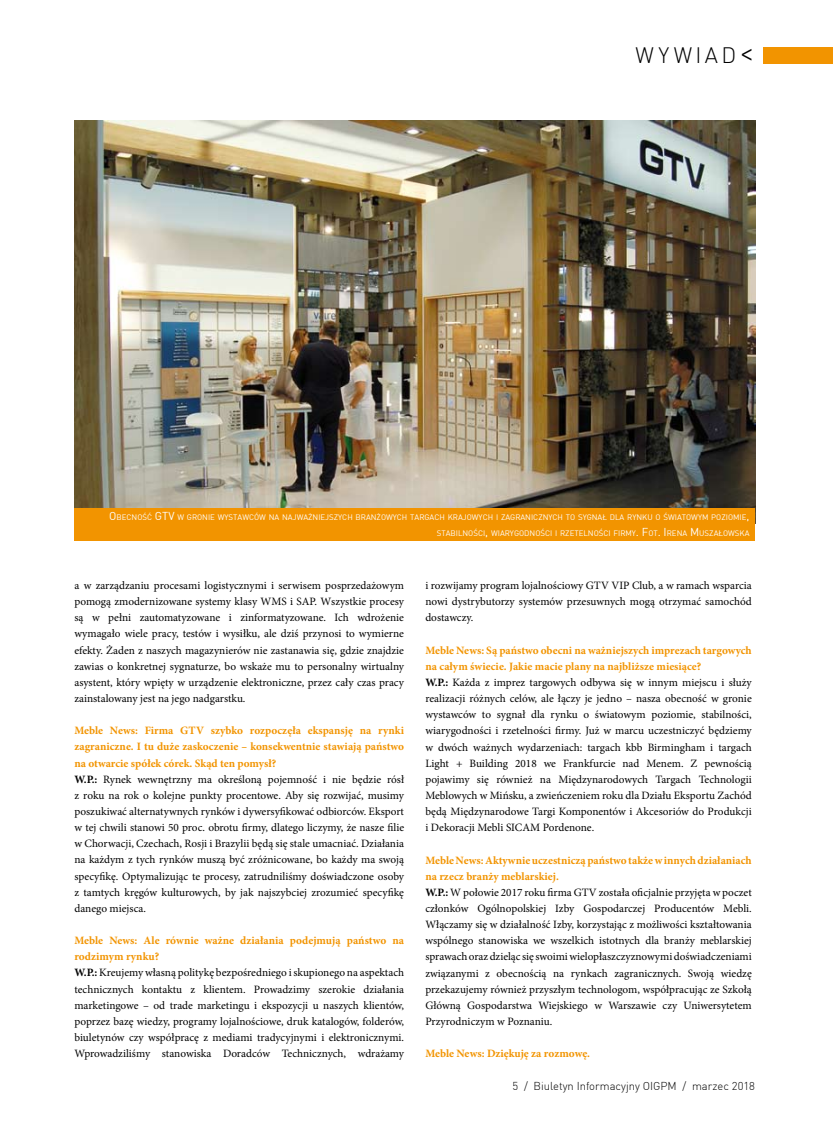
<style>
.page{position:relative;width:833px;height:1134px;background:#fff}
.page>*{position:absolute;margin:0;border:0;box-sizing:border-box;transform-origin:0 0}
.t1{font:300 21.88px "DINCE";letter-spacing:.155em;color:#000}
.t2{font:11.25px/16.1px "Minion Pro";color:#000}
.t3{font:300 11.25px "DINCE";color:#000}
.t4{font:700 11.25px "Minion Pro";letter-spacing:-.005em;color:#f29400}
.t5{font:7.88px/16.1px "DINCE";color:#fff;text-align:right}
.s1{font-size:31.25px}
.s2{font-size:11.25px}
.s3{font-weight:700;color:#f29400}
.s4{font-weight:700}
</style>
<div class="page">
<div style="left:764px;top:47px;width:69px;height:16px;background:#f29400"></div>
<img style="left:74px;top:121px;width:681px;height:387px">
<div style="left:74px;top:508px;width:681px;height:32px;background:#f29400"></div>
<h1 class="t1" style="left:635px;top:41px;width:121px">WYWIAD<span class="s1">&lt;</span></h1>
<p class="t5" style="left:109px;top:508px;width:641px"><span class="s2">O</span> BECNOŚĆ <span class="s2">GTV</span> W GRONIE WYSTAWCÓW NA NAJWAŻNIEJSZYCH BRANŻOWYCH TARGACH KRAJOWYCH I ZAGRANICZNYCH TO SYGNAŁ DLA RYNKU O ŚWIATOWYM POZIOMIE<span class="s2">,<br></span>STABILNOŚCI<span class="s2">,</span> WIARYGODNOŚCI I RZETELNOŚCI FIRMY<span class="s2">. F</span>OT<span class="s2">. I</span> RENA <span class="s2">M</span> USZAŁOWSKA</p>
<p class="t2" style="left:74px;top:577px;width:331px;text-align:justify">a w zarządzaniu procesami logistycznymi i serwisem posprzedażowym pomogą zmodernizowane systemy klasy WMS i SAP. Wszystkie procesy są w pełni zautomatyzowane i zinformatyzowane. Ich wdrożenie wymagało wiele pracy, testów i wysiłku, ale dziś przynosi to wymierne efekty. Żaden z naszych magazynierów nie zastanawia się, gdzie znajdzie zawias o konkretnej sygnaturze, bo wskaże mu to personalny wirtualny asystent, który wpięty w urządzenie elektroniczne, przez cały czas pracy zainstalowany jest na jego nadgarstku.</p>
<p class="t2" style="left:74px;top:723px;width:331px"><span class="s3">Meble News: Firma GTV szybko rozpoczęła ekspansję na rynki zagraniczne. I tu duże zaskoczenie – konsekwentnie stawiają państwo na otwarcie spółek córek. Skąd ten pomysł?<br></span><span class="s4">W.P.:</span> Rynek wewnętrzny ma określoną pojemność i nie będzie rósł z roku na rok o kolejne punkty procentowe. Aby się rozwijać, musimy poszukiwać alternatywnych rynków i dywersyfikować odbiorców. Eksport w tej chwili stanowi 50 proc. obrotu firmy, dlatego liczymy, że nasze filie w Chorwacji, Czechach, Rosji i Brazylii będą się stale umacniać. Działania na każdym z tych rynków muszą być zróżnicowane, bo każdy ma swoją specyfikę. Optymalizując te procesy, zatrudniliśmy doświadczone osoby z tamtych kręgów kulturowych, by jak najszybciej zrozumieć specyfikę danego miejsca.</p>
<p class="t2" style="left:74px;top:932px;width:331px"><span class="s3">Meble News: Ale równie ważne działania podejmują państwo na rodzimym rynku?<br></span><span class="s4">W.P.:</span> Kreujemy własną politykę bezpośredniego i skupionego na aspektach technicznych kontaktu z klientem. Prowadzimy szerokie działania marketingowe – od trade marketingu i ekspozycji u naszych klientów, poprzez bazę wiedzy, programy lojalnościowe, druk katalogów, folderów, biuletynów czy współpracę z mediami tradycyjnymi i elektronicznymi.<br>Wprowadziliśmy stanowiska Doradców Technicznych, wdrażamy</p>
<p class="t2" style="left:425px;top:577px;width:328px;text-align:justify">i rozwijamy program lojalnościowy GTV VIP Club, a w ramach wsparcia nowi dystrybutorzy systemów przesuwnych mogą otrzymać samochód dostawczy.</p>
<p class="t2" style="left:425px;top:642px;width:328px"><span class="s3">Meble News: Są państwo obecni na ważniejszych imprezach targowych na całym świecie. Jakie macie plany na najbliższe miesiące?<br></span><span class="s4">W.P.:</span> Każda z imprez targowych odbywa się w innym miejscu i służy realizacji różnych celów, ale łączy je jedno – nasza obecność w gronie wystawców to sygnał dla rynku o światowym poziomie, stabilności, wiarygodności i rzetelności firmy. Już w marcu uczestniczyć będziemy w dwóch ważnych wydarzeniach: targach kbb Birmingham i targach Light + Building 2018 we Frankfurcie nad Menem. Z pewnością pojawimy się również na Międzynarodowych Targach Technologii Meblowych w Mińsku, a zwieńczeniem roku dla Działu Eksportu Zachód będą Międzynarodowe Targi Komponentów i Akcesoriów do Produkcji i D ekoracji Mebli SICAM Pordenone.</p>
<p class="t2" style="left:425px;top:852px;width:328px"><span class="s3">Meble News: Aktywnie uczestniczą państwo także winnych działaniach na rzecz branży meblarskiej.<br></span><span class="s4">W.P.:</span> W połowie 2017 roku firma GTV została oficjalnie przyjęta w poczet członków Ogólnopolskiej Izby Gospodarczej Producentów Mebli.<br>Włączamy się w działalność Izby, korzystając z możliwości kształtowania wspólnego stanowiska we wszelkich istotnych dla branży meblarskiej sprawach oraz dzieląc się swoimi wielopłaszczyznowymi doświadczeniami związanymi z obecnością na rynkach zagranicznych. Swoją wiedzę przekazujemy również przyszłym technologom, współpracując ze Szkołą Główną Gospodarstwa Wiejskiego w Warszawie czy Uniwersytetem Przyrodniczym w Poznaniu.</p>
<p class="t4" style="left:425px;top:1046px;width:166px">Meble News: Dziękuję za rozmowę.</p>
<p class="t3" style="left:512px;top:1079px;width:244px">5 / Biuletyn Informacyjny OIGPM / marzec 2018</p>
</div>
